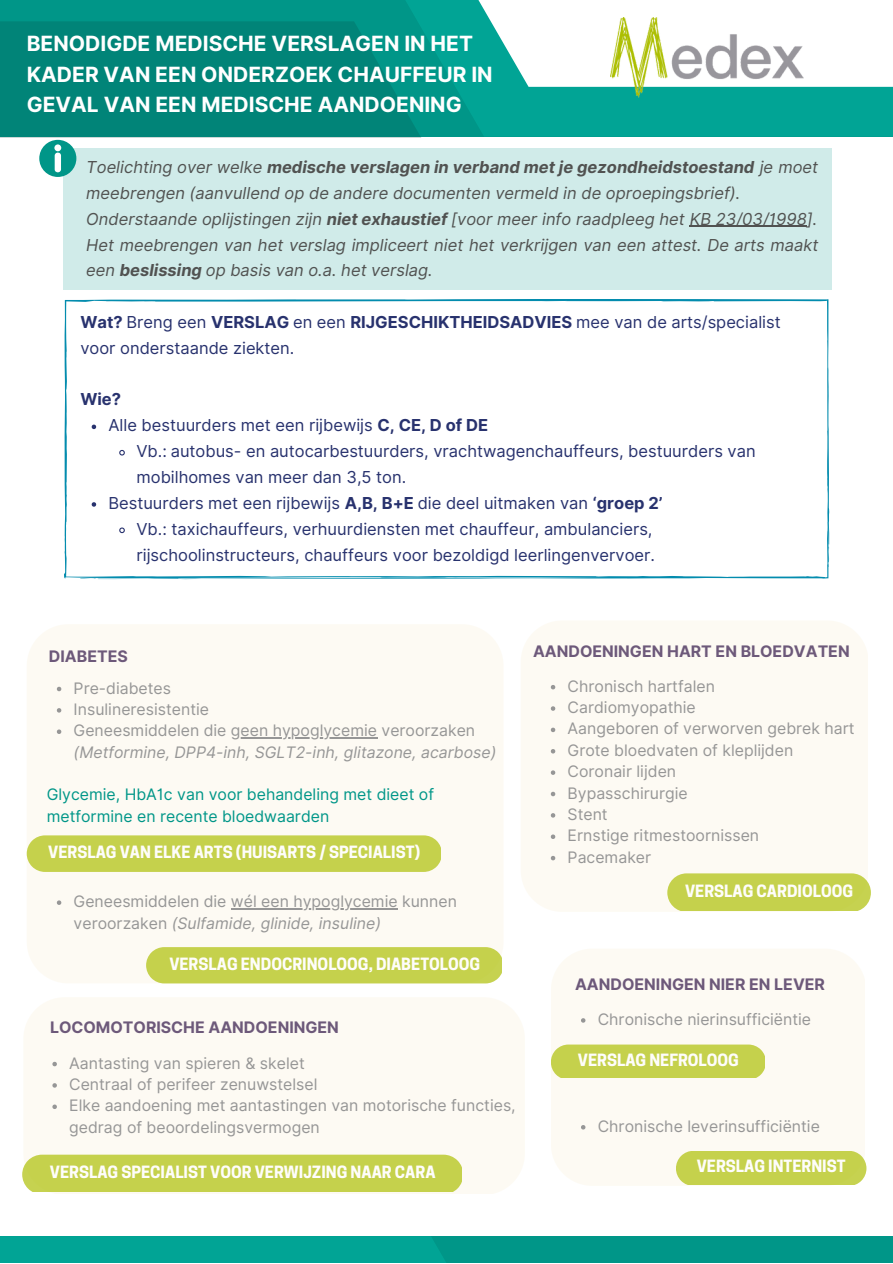
<style>
.page{position:relative;width:893px;height:1264px;background:#fff}
.page>*{position:absolute;margin:0;border:0;box-sizing:border-box;transform-origin:0 0}
.t1{font:700 21px/30.3px "Inter";color:#fff}
.t2{font:16.5px/25.8px "Inter";color:#28326e}
.t3{font:italic 16.5px/25.8px "Inter";color:#515251}
.t4{font:700 16.5px "Inter";color:#28326e}
.t5{font:15.9px/21.3px "Inter";color:#969696}
.t6{font:700 15.9px "Cooper Hewitt";color:#fff}
.t7{font:700 15.9px "Inter";color:#6d597a}
.t8{font:15.9px/21.3px "Inter";color:#009688}
.t9{font:italic 15.9px "Inter";color:#969696}
.s1{font-weight:700}
.s2{font-style:italic}
</style>
<div class="page">
<div style="left:0;top:0;width:892px;height:136px;background:#009688"></div>
<div style="left:0;top:1236px;width:892px;height:26px;background:#009688"></div>
<div style="left:380px;top:0;width:512px;height:137px;background:#01a495"></div>
<div style="left:0;top:1236px;width:534px;height:26px;background:linear-gradient(to right,#01a898,#009b8d)"></div>
<div style="left:449px;top:0;width:443px;height:87px;background:#fff"></div>
<svg style="left:0;top:21px;width:538px;height:116px;fill:#018478"></svg>
<img style="left:610px;top:18px;width:193px;height:80px">
<div style="left:64px;top:149px;width:767px;height:141px;background:#d0ebe9"></div>
<svg style="left:39px;top:140px;width:37px;height:37px"></svg>
<div style="left:27px;top:625px;width:476px;height:358px;background:#fdfaf3"></div>
<svg style="left:27px;top:835px;width:414px;height:37px;background:#c6d250"></svg>
<hr style="left:689px;top:226px;width:117px;height:1px;background:#515251">
<svg style="left:57px;top:686px;width:4px;height:5px"></svg>
<svg style="left:57px;top:708px;width:4px;height:4px"></svg>
<svg style="left:57px;top:729px;width:4px;height:5px"></svg>
<hr style="left:231px;top:737px;width:146px;height:1px;background:#969696">
<svg style="left:57px;top:900px;width:4px;height:4px"></svg>
<hr style="left:231px;top:908px;width:166px;height:1px;background:#969696">
<div style="left:146px;top:947px;width:355px;height:36px;background:#c5d14c"></div>
<div style="left:521px;top:621px;width:346px;height:291px;background:#fdfaf3"></div>
<svg style="left:550px;top:685px;width:5px;height:4px"></svg>
<svg style="left:550px;top:706px;width:5px;height:4px"></svg>
<svg style="left:550px;top:727px;width:5px;height:5px"></svg>
<svg style="left:550px;top:749px;width:5px;height:4px"></svg>
<svg style="left:550px;top:770px;width:5px;height:5px"></svg>
<svg style="left:550px;top:791px;width:5px;height:5px"></svg>
<svg style="left:550px;top:813px;width:5px;height:4px"></svg>
<svg style="left:550px;top:834px;width:5px;height:5px"></svg>
<svg style="left:550px;top:855px;width:5px;height:5px"></svg>
<div style="left:667px;top:873px;width:203px;height:38px;background:#c5d14c;border-radius:19px"></div>
<div style="left:551px;top:949px;width:313px;height:236px;background:#fdfaf3"></div>
<svg style="left:581px;top:1018px;width:4px;height:4px"></svg>
<svg style="left:581px;top:1124px;width:4px;height:5px"></svg>
<div style="left:551px;top:1044px;width:213px;height:33px;background:#c5d14c"></div>
<div style="left:676px;top:1150px;width:190px;height:34px;background:#c5d14c"></div>
<div style="left:24px;top:998px;width:501px;height:195px;background:#fdfaf3"></div>
<div style="left:22px;top:1154px;width:439px;height:38px;background:#c5d14c"></div>
<svg style="left:52px;top:1061px;width:5px;height:5px"></svg>
<svg style="left:52px;top:1083px;width:5px;height:4px"></svg>
<svg style="left:52px;top:1104px;width:5px;height:4px"></svg>
<svg style="left:64px;top:299px;width:765px;height:280px"></svg>
<svg style="left:92px;top:424px;width:4px;height:5px"></svg>
<svg style="left:118px;top:449px;width:8px;height:7px"></svg>
<svg style="left:92px;top:502px;width:4px;height:4px"></svg>
<svg style="left:118px;top:526px;width:8px;height:8px"></svg>
<h1 class="t1" style="left:27px;top:28px;width:467px">BENODIGDE MEDISCHE VERSLAGEN IN HET<br>KADER VAN EEN ONDERZOEK CHAUFFEUR IN<br>GEVAL VAN EEN MEDISCHE AANDOENING</h1>
<p class="t3" style="left:86px;top:154px;width:733px">Toelichting over welke <span class="s1">medische verslagen in verband met je gezondheidstoestand</span> je moet meebrengen (aanvullend op de andere documenten vermeld in de oproepingsbrief).<br>Onderstaande oplijstingen zijn <span class="s1">niet exhaustief</span> [voor meer info raadpleeg het KB 23/03/1998].<br>Het meebrengen van het verslag impliceert niet het verkrijgen van een attest. De arts maakt een <span class="s1">beslissing</span> op basis van o.a. het verslag.</p>
<p class="t2" style="left:80px;top:309px;width:701px"><span class="s1">Wat?</span> Breng een <span class="s1">VERSLAG</span> en een <span class="s1">RIJGESCHIKTHEIDSADVIES</span> mee van de arts/specialist voor onderstaande ziekten.</p>
<p class="t4" style="left:80px;top:389px;width:42px">Wie?</p>
<p class="t2" style="left:108px;top:412px;width:381px">Alle bestuurders met een rijbewijs <span class="s1">C, CE, D of DE</span></p>
<p class="t2" style="left:136px;top:438px;width:620px">Vb.: autobus- en autocarbestuurders, vrachtwagenchauffeurs, bestuurders van</p>
<p class="t2" style="left:136px;top:464px;width:271px">mobilhomes van meer dan 3,5 ton.</p>
<p class="t2" style="left:108px;top:490px;width:556px">Bestuurders met een rijbewijs <span class="s1">A,B, B+E</span> die deel uitmaken van <span class="s1">‘groep 2’</span></p>
<p class="t2" style="left:136px;top:516px;width:517px">Vb.: taxichauffeurs, verhuurdiensten met chauffeur, ambulanciers,</p>
<p class="t2" style="left:136px;top:542px;width:520px">rijschoolinstructeurs, chauffeurs voor bezoldigd leerlingenvervoer.</p>
<p class="t7" style="left:49px;top:646px;width:80px">DIABETES</p>
<p class="t5" style="left:74px;top:677px;width:403px">Pre-diabetes<br>Insulineresistentie<br>Geneesmiddelen die geen hypoglycemie veroorzaken</p>
<p class="t9" style="left:74px;top:742px;width:424px">(Metformine, DPP4-inh, SGLT2-inh, glitazone, acarbose)</p>
<p class="t8" style="left:47px;top:784px;width:389px">Glycemie, HbA1c van voor behandeling met dieet of metformine en recente bloedwaarden</p>
<p class="t6" style="left:48px;top:846px;width:373px">VERSLAG VAN ELKE ARTS (HUISARTS / SPECIALIST)</p>
<p class="t5" style="left:74px;top:890px;width:385px">Geneesmiddelen die wél een hypoglycemie kunnen veroorzaken <span class="s2">(Sulfamide, glinide, insuline)</span></p>
<p class="t6" style="left:169px;top:957px;width:312px">VERSLAG ENDOCRINOLOOG, DIABETOLOOG</p>
<p class="t7" style="left:50px;top:1017px;width:290px">LOCOMOTORISCHE AANDOENINGEN</p>
<p class="t5" style="left:69px;top:1052px;width:448px">Aantasting van spieren &amp; skelet<br>Centraal of perifeer zenuwstelsel<br>Elke aandoening met aantastingen van motorische functies, gedrag of beoordelingsvermogen</p>
<p class="t6" style="left:50px;top:1166px;width:387px">VERSLAG SPECIALIST VOOR VERWIJZING NAAR CARA</p>
<p class="t7" style="left:533px;top:641px;width:318px">AANDOENINGEN HART EN BLOEDVATEN</p>
<p class="t5" style="left:567px;top:675px;width:288px">Chronisch hartfalen<br>Cardiomyopathie<br>Aangeboren of verworven gebrek hart<br>Grote bloedvaten of kleplijden<br>Coronair lijden<br>Bypasschirurgie<br>Stent<br>Ernstige ritmestoornissen<br>Pacemaker</p>
<p class="t6" style="left:685px;top:885px;width:169px">VERSLAG CARDIOLOOG</p>
<p class="t7" style="left:575px;top:974px;width:251px">AANDOENINGEN NIER EN LEVER</p>
<p class="t5" style="left:597px;top:1008px;width:215px">Chronische nierinsufficiëntie</p>
<p class="t6" style="left:577px;top:1053px;width:163px">VERSLAG NEFROLOOG</p>
<p class="t5" style="left:597px;top:1115px;width:224px">Chronische leverinsufficiëntie</p>
<p class="t6" style="left:696px;top:1160px;width:150px">VERSLAG INTERNIST</p>
</div>
